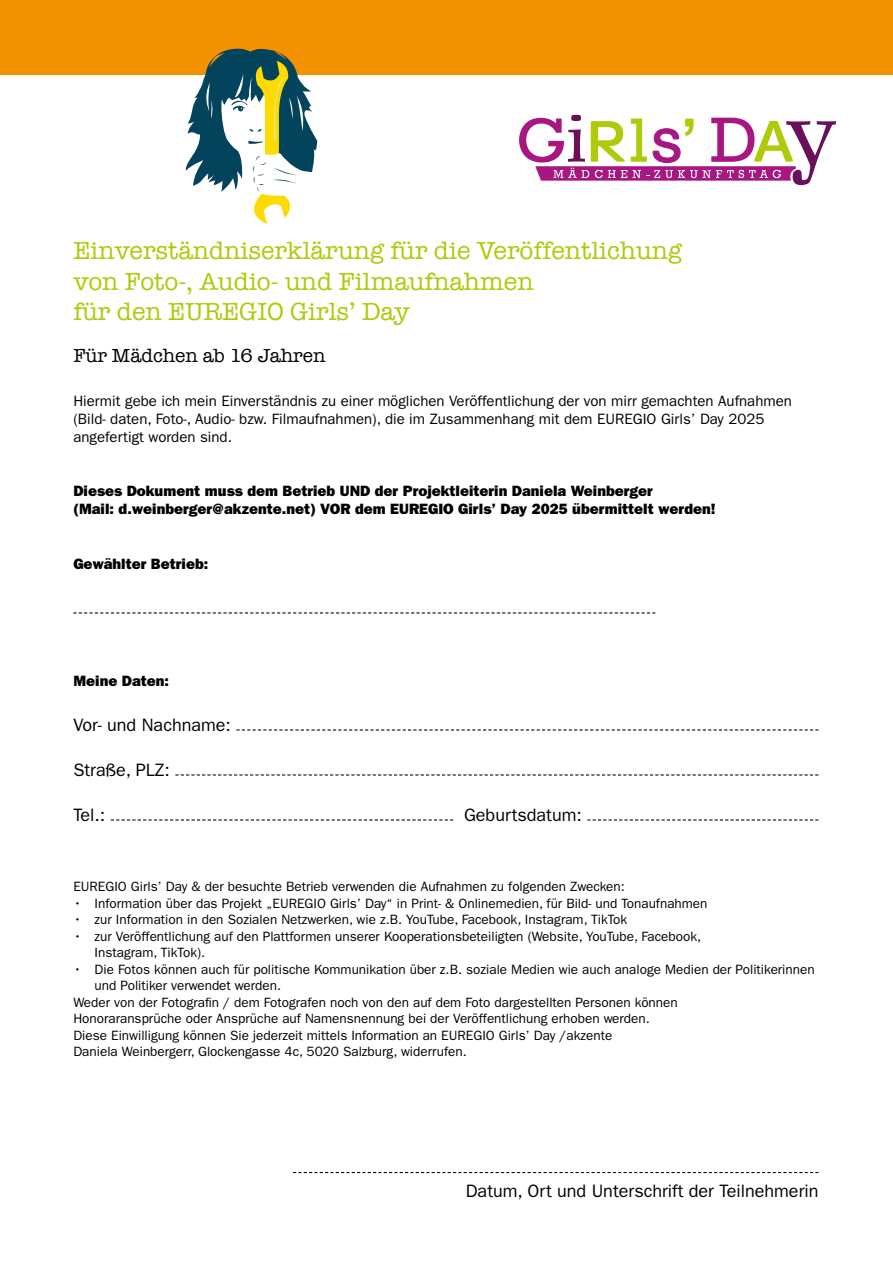
<style>
.page{position:relative;width:893px;height:1263px;background:#fff}
.page>*{position:absolute;margin:0;border:0;box-sizing:border-box;transform-origin:0 0}
.t1{font:25.5px/30.6px "American Typewriter";color:#afca0b}
.t2{font:19.5px "American Typewriter";color:#000}
.t3{font:18px "ITC Franklin Gothic Std";color:#000}
.t4{font:15px/18px "ITC Franklin Gothic Std";color:#000}
.t5{font:15px/18px "ITC Franklin Gothic Std Hvy";color:#000}
.t6{font:13.5px/16.5px "ITC Franklin Gothic Std";color:#000}
</style>
<div class="page">
<svg style="left:73px;top:612px;width:582px;height:1px"></svg>
<svg style="left:236px;top:729px;width:582px;height:1px"></svg>
<svg style="left:175px;top:774px;width:643px;height:1px"></svg>
<svg style="left:111px;top:819px;width:342px;height:1px"></svg>
<svg style="left:587px;top:819px;width:231px;height:1px"></svg>
<svg style="left:293px;top:1172px;width:525px;height:1px"></svg>
<div style="left:0;top:0;width:893px;height:74px;background:#f39200"></div>
<svg style="left:519px;top:115px;width:317px;height:70px"></svg>
<svg style="left:186px;top:48px;width:132px;height:176px"></svg>
<h1 class="t1" style="left:73px;top:235px;width:610px">Einverständniserklärung für die Veröffentlichung von Foto-, Audio- und Filmaufnahmen<br>für den EUREGIO Girls’ Day</h1>
<h2 class="t2" style="left:73px;top:340px;width:254px">Für Mädchen ab 16 Jahren</h2>
<p class="t4" style="left:73px;top:392px;width:720px">Hiermit gebe ich mein Einverständnis zu einer möglichen Veröffentlichung der von mirr gemachten Aufnahmen (Bild- daten, Foto-, Audio- bzw. Filmaufnahmen), die im Zusammenhang mit dem EUREGIO Girls’ Day 2025 angefertigt worden sind.</p>
<p class="t5" style="left:73px;top:482px;width:644px">Dieses Dokument muss dem Betrieb UND der Projektleiterin Daniela Weinberger<br>(Mail: d.weinberger@akzente.net) VOR dem EUREGIO Girls’ Day 2025 übermittelt werden!</p>
<p class="t5" style="left:73px;top:554px;width:136px">Gewählter Betrieb:</p>
<p class="t5" style="left:73px;top:671px;width:97px">Meine Daten:</p>
<h3 class="t3" style="left:73px;top:714px;width:159px">Vor- und Nachname:</h3>
<h3 class="t3" style="left:73px;top:759px;width:98px">Straße, PLZ:</h3>
<h3 class="t3" style="left:73px;top:804px;width:34px">Tel.:</h3>
<h3 class="t3" style="left:464px;top:804px;width:119px">Geburtsdatum:</h3>
<p class="t6" style="left:73px;top:878px;width:553px">EUREGIO Girls’ Day &amp; der besuchte Betrieb verwenden die Aufnahmen zu folgenden Zwecken:</p>
<p class="t6" style="left:73px;top:895px;width:636px">• Information über das Projekt „EUREGIO Girls’ Day“ in Print- &amp; Onlinemedien, für Bild- und Tonaufnahmen</p>
<p class="t6" style="left:73px;top:911px;width:555px">• zur Information in den Sozialen Netzwerken, wie z.B. YouTube, Facebook, Instagram, TikTok</p>
<p class="t6" style="left:95px;top:928px;width:608px;text-indent:-21px">• zur Veröffentlichung auf den Plattformen unserer Kooperationsbeteiligten (Website, YouTube, Facebook,<br>Instagram, TikTok).</p>
<p class="t6" style="left:73px;top:961px;width:743px">• Die Fotos können auch für politische Kommunikation über z.B. soziale Medien wie auch analoge Medien der Politikerinnen</p>
<p class="t6" style="left:95px;top:977px;width:188px">und Politiker verwendet werden.</p>
<p class="t6" style="left:73px;top:994px;width:606px">Weder von der Fotografin / dem Fotografen noch von den auf dem Foto dargestellten Personen können</p>
<p class="t6" style="left:73px;top:1010px;width:578px">Honoraransprüche oder Ansprüche auf Namensnennung bei der Veröffentlichung erhoben werden.</p>
<p class="t6" style="left:73px;top:1027px;width:541px">Diese Einwilligung können Sie jederzeit mittels Information an EUREGIO Girls’ Day /akzente</p>
<p class="t6" style="left:73px;top:1043px;width:395px">Daniela Weinbergerr, Glockengasse 4c, 5020 Salzburg, widerrufen.</p>
<h3 class="t3" style="left:466px;top:1180px;width:354px">Datum, Ort und Unterschrift der Teilnehmerin</h3>
</div>
